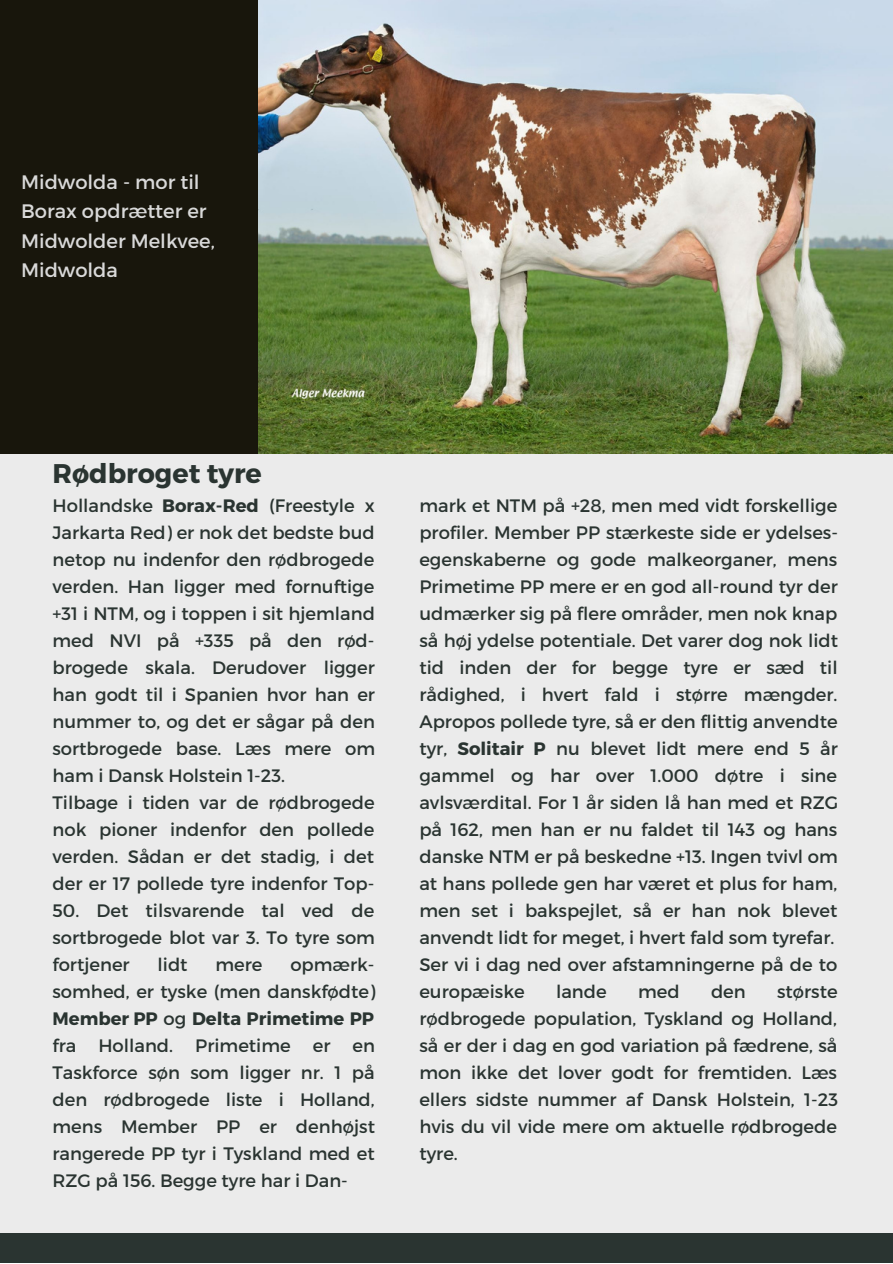
<style>
.page{position:relative;width:893px;height:1264px;background:#fff}
.page>*{position:absolute;margin:0;border:0;box-sizing:border-box;transform-origin:0 0}
.t1{font:700 27px "Montserrat";color:#2a3431}
.t2{font:19.5px/29.2px "Montserrat";color:#d9d9d9}
.t3{font:18px/27px "Montserrat";color:#2a3431;text-align:justify}
.s1{font-weight:700}
</style>
<div class="page">
<div style="left:0;top:0;width:892px;height:1262px;background:#ebebeb"></div>
<div style="left:0;top:1233px;width:892px;height:29px;background:#2a3431"></div>
<div style="left:0;top:0;width:892px;height:453px;background:#18160c"></div>
<img style="left:259px;top:0;width:633px;height:453px">
<p class="t2" style="left:21px;top:167px;width:195px">Midwolda - mor til<br>Borax opdrætter er<br>Midwolder Melkvee,<br>Midwolda</p>
<h1 class="t1" style="left:52px;top:456px;width:211px">Rødbroget tyre</h1>
<p class="t3" style="left:52px;top:491px;width:324px;text-align:left">Hollandske <span class="s1">Borax-Red</span> (Freestyle x<br>Jarkarta Red) er nok det bedste bud netop nu indenfor den rødbrogede verden. Han ligger med fornuftige +31 i NTM, og i toppen i sit hjemland med NVI på +335 på den rød&shy;brogede skala. Derudover ligger han godt til i Spanien hvor han er nummer to, og det er sågar på den sortbrogede base. Læs mere om ham i Dansk Holstein 1-23.<br>Tilbage i tiden var de rødbrogede nok pioner indenfor den pollede verden. Sådan er det stadig, i det der er 17 pollede tyre indenfor Top-</p>
<p class="t3" style="left:52px;top:896px;width:324px">50. Det tilsvarende tal ved de sortbrogede blot var 3. To tyre som fortjener</p>
<p class="t3" style="left:157px;top:949px;width:31px">lidt</p>
<p class="t3" style="left:215px;top:949px;width:48px">mere</p>
<p class="t3" style="left:52px;top:949px;width:324px;text-indent:238px">opmærk&shy;somhed, er tyske (men danskfødte)<br><span class="s1">Member PP</span> og <span class="s1">Delta Primetime PP </span>fra Holland. Primetime er en Taskforce søn som ligger nr. 1 på den rødbrogede liste i Holland, mens Member PP er denhøjst rangerede PP tyr i Tyskland med et RZG på 156. Begge tyre har i Dan-</p>
<p class="t3" style="left:419px;top:491px;width:420px;text-align:left">mark et NTM på +28, men med vidt forskellige profiler. Member PP stærkeste side er ydelses&shy;egenskaberne og gode malkeorganer, mens Primetime PP mere er en god all-round tyr der udmærker sig på flere områder, men nok knap så høj ydelse potentiale. Det varer dog nok lidt tid inden der for begge tyre er sæd til rådighed, i hvert fald i større mængder.<br>Apropos pollede tyre, så er den flittig anvendte tyr, <span class="s1">Solitair P</span> nu blevet lidt mere end 5 år gammel og har over 1.000 døtre i sine avlsværdital. For 1 år siden lå han med et RZG på 162, men han er nu faldet til 143 og hans danske NTM er på beskedne +13. Ingen tvivl om at hans pollede gen har været et plus for ham, men set i bakspejlet, så er han nok blevet anvendt lidt for meget, i hvert fald som tyrefar.<br>Ser vi i dag ned over afstamningerne på de to europæiske</p>
<p class="t3" style="left:556px;top:976px;width:52px">lande</p>
<p class="t3" style="left:638px;top:976px;width:43px">med</p>
<p class="t3" style="left:711px;top:976px;width:36px">den</p>
<p class="t3" style="left:419px;top:976px;width:420px;text-indent:358px">største rødbrogede population, Tyskland og Holland, så er der i dag en god variation på fædrene, så mon ikke det lover godt for fremtiden. Læs ellers sidste nummer af Dansk Holstein, 1-23 hvis du vil vide mere om aktuelle rødbrogede tyre.</p>
</div>
